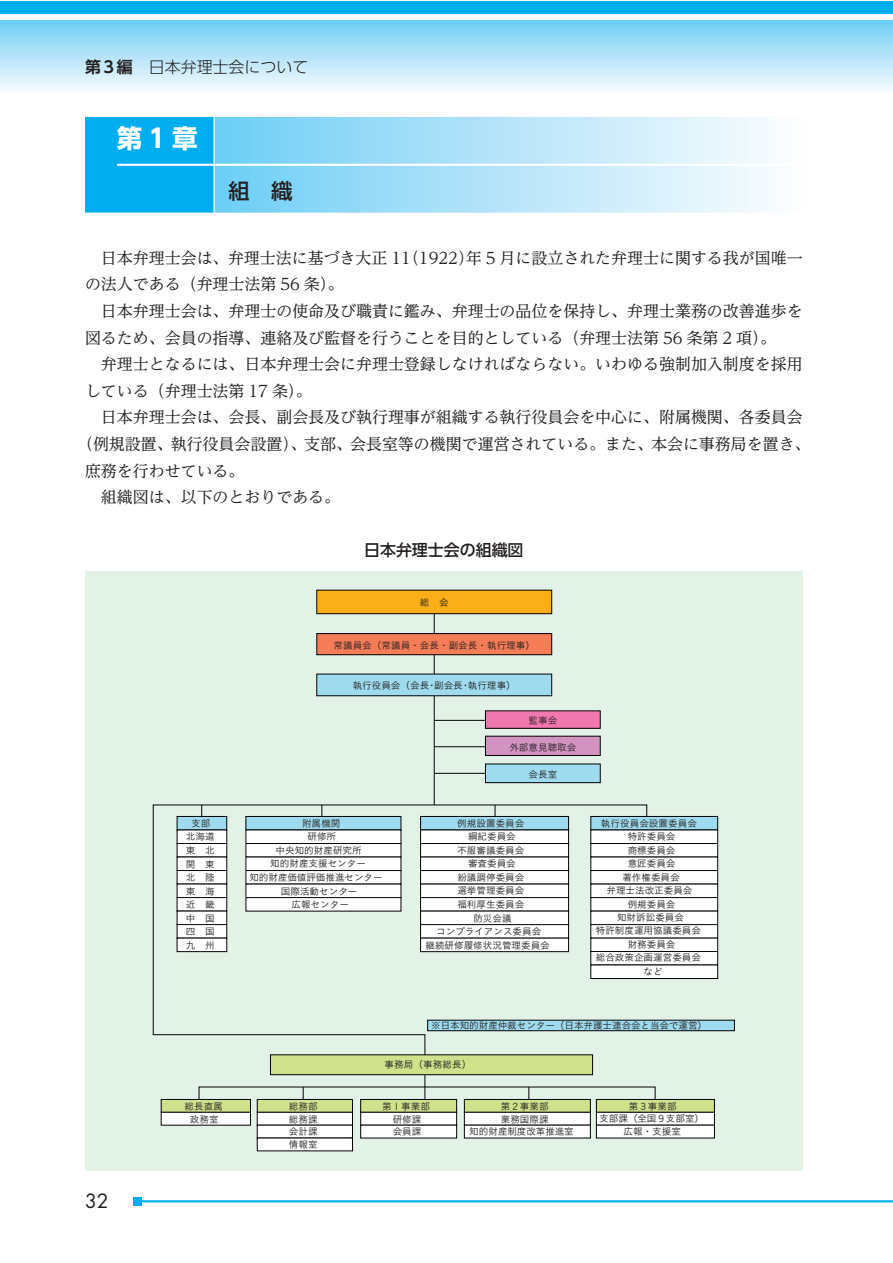
<style>
.page{position:relative;width:893px;height:1263px;background:#fff}
.page>*{position:absolute;margin:0;border:0;box-sizing:border-box;transform-origin:0 0}
.t1{font:700 25.5px "UD Shin Go Pro";color:#fff}
.t2{font:500 21.3px "UD Shin Go Pro";color:#231f20}
.t3{font:19.2px "Futura Std";color:#231f20}
.t4{font:15.9px "UD Reimin Pro";color:#231f20}
.t5{font:300 15.9px "UD Shin Go Pro";color:#231f20}
.t6{font:500 15.9px "UD Shin Go Pro";color:#231f20}
.t7{font:9.6px/13.5px "Koburina Go Std W3";color:#231f20;text-align:center}
.s1{font-family:"UD Shin Go Pro De";font-weight:700}
</style>
<div class="page">
<div style="left:0;top:20px;width:892px;height:75px;background:linear-gradient(to bottom,#6fcdf5,#fdfdfe)"></div>
<div style="left:0;top:1px;width:892px;height:13px;background:#00aeef"></div>
<hr style="left:137px;top:1200px;width:755px;height:2px;background:#00aeef">
<div style="left:133px;top:1197px;width:8px;height:8px;background:#00aeef"></div>
<div style="left:85px;top:117px;width:128px;height:96px;background:#00aeef"></div>
<div style="left:215px;top:117px;width:588px;height:96px;background:linear-gradient(to right,#70cef5,#fefdfe)"></div>
<hr style="left:117px;top:164px;width:686px;height:2px;background:#fff">
<div style="left:85px;top:571px;width:718px;height:599px;background:#e3f2e7"></div>
<hr style="left:434px;top:614px;width:1px;height:191px;background:#030303">
<div style="left:317px;top:590px;width:235px;height:24px;background:#faaf18"></div>
<div style="left:316px;top:590px;width:236px;height:24px;border:1px solid #030303"></div>
<div style="left:317px;top:634px;width:235px;height:21px;background:#f47d58"></div>
<div style="left:316px;top:633px;width:236px;height:22px;border:1px solid #030303"></div>
<div style="left:317px;top:674px;width:235px;height:22px;background:#9edbee"></div>
<div style="left:485px;top:711px;width:115px;height:17px;background:#f178ae"></div>
<div style="left:485px;top:736px;width:115px;height:19px;background:#d293c1"></div>
<div style="left:485px;top:736px;width:115px;height:20px;border:1px solid #030303"></div>
<div style="left:485px;top:764px;width:115px;height:19px;background:#9edbee"></div>
<div style="left:485px;top:764px;width:115px;height:19px;border:1px solid #030303"></div>
<div style="left:428px;top:1020px;width:306px;height:11px;background:#9edbee"></div>
<div style="left:427px;top:1020px;width:308px;height:11px;border:1px solid #030303"></div>
<div style="left:591px;top:816px;width:127px;height:14px;background:#9edbee"></div>
<div style="left:591px;top:816px;width:127px;height:14px;border:1px solid #030303"></div>
<div style="left:591px;top:830px;width:127px;height:13px;background:#fff"></div>
<div style="left:591px;top:843px;width:127px;height:14px;background:#fff"></div>
<div style="left:591px;top:843px;width:127px;height:14px;border:1px solid #030303"></div>
<div style="left:591px;top:857px;width:127px;height:13px;background:#fff"></div>
<div style="left:591px;top:870px;width:127px;height:14px;background:#fff"></div>
<div style="left:591px;top:870px;width:127px;height:14px;border:1px solid #030303"></div>
<div style="left:591px;top:884px;width:127px;height:13px;background:#fff"></div>
<div style="left:591px;top:897px;width:127px;height:14px;background:#fff"></div>
<div style="left:591px;top:897px;width:127px;height:14px;border:1px solid #030303"></div>
<div style="left:591px;top:911px;width:127px;height:14px;background:#fff"></div>
<div style="left:591px;top:925px;width:127px;height:13px;background:#fff"></div>
<div style="left:591px;top:924px;width:127px;height:14px;border:1px solid #030303"></div>
<div style="left:591px;top:938px;width:127px;height:14px;background:#fff"></div>
<div style="left:591px;top:951px;width:127px;height:14px;background:#fff"></div>
<div style="left:591px;top:951px;width:127px;height:14px;border:1px solid #030303"></div>
<div style="left:591px;top:965px;width:127px;height:13px;background:#fff"></div>
<div style="left:591px;top:965px;width:127px;height:14px;border:1px solid #030303"></div>
<hr style="left:435px;top:720px;width:50px;height:1px;background:#030303">
<hr style="left:435px;top:746px;width:50px;height:1px;background:#030303">
<hr style="left:435px;top:773px;width:50px;height:1px;background:#030303">
<svg style="left:153px;top:804px;width:494px;height:295px"></svg>
<div style="left:270px;top:1055px;width:323px;height:20px;background:#cfe18a"></div>
<div style="left:270px;top:1054px;width:323px;height:21px;border:1px solid #030303"></div>
<div style="left:161px;top:1099px;width:89px;height:13px;background:#cfe18a"></div>
<div style="left:257px;top:1099px;width:95px;height:13px;background:#cfe18a"></div>
<svg style="left:360px;top:1100px;width:97px;height:12px"></svg>
<div style="left:464px;top:1099px;width:126px;height:13px;background:#cfe18a"></div>
<div style="left:596px;top:1099px;width:118px;height:13px;background:#cfe18a"></div>
<div style="left:596px;top:1099px;width:119px;height:13px;border:1px solid #030303"></div>
<div style="left:161px;top:1112px;width:89px;height:13px;background:#fff"></div>
<div style="left:161px;top:1112px;width:90px;height:13px;border:1px solid #030303"></div>
<div style="left:257px;top:1112px;width:95px;height:13px;background:#fff"></div>
<div style="left:257px;top:1112px;width:96px;height:13px;border:1px solid #030303"></div>
<div style="left:361px;top:1112px;width:96px;height:13px;background:#fff"></div>
<div style="left:360px;top:1112px;width:97px;height:13px;border:1px solid #030303"></div>
<div style="left:464px;top:1112px;width:126px;height:13px;background:#fff"></div>
<div style="left:464px;top:1112px;width:127px;height:13px;border:1px solid #030303"></div>
<div style="left:596px;top:1112px;width:118px;height:13px;background:#fff"></div>
<div style="left:596px;top:1112px;width:119px;height:13px;border:1px solid #030303"></div>
<div style="left:257px;top:1125px;width:95px;height:13px;background:#fff"></div>
<div style="left:361px;top:1125px;width:96px;height:13px;background:#fff"></div>
<div style="left:464px;top:1125px;width:126px;height:13px;background:#fff"></div>
<div style="left:596px;top:1125px;width:118px;height:13px;background:#fff"></div>
<div style="left:257px;top:1138px;width:96px;height:13px;background:#fff"></div>
<div style="left:199px;top:1087px;width:456px;height:13px;border:1px solid #030303"></div>
<svg style="left:529px;top:1087px;width:1px;height:12px"></svg>
<svg style="left:303px;top:1087px;width:1px;height:12px"></svg>
<h3 class="t5" style="left:85px;top:54px;width:225px"><span class="s1">第３編　</span>日本弁理士会について</h3>
<h1 class="t1" style="left:117px;top:117px;width:82px">第1章</h1>
<h2 class="t2" style="left:229px;top:174px;width:65px">組　織</h2>
<h3 class="t4" style="left:85px;top:245px;width:719px">　日本弁理士会は、弁理士法に基づき大正 11（1922）年 5 月に設立された弁理士に関する我が国唯一</h3>
<h3 class="t4" style="left:85px;top:271px;width:260px">の法人である（弁理士法第 56 条）。</h3>
<h3 class="t4" style="left:85px;top:298px;width:719px">　日本弁理士会は、弁理士の使命及び職責に鑑み、弁理士の品位を保持し、弁理士業務の改善進歩を</h3>
<h3 class="t4" style="left:85px;top:325px;width:692px">図るため、会員の指導、連絡及び監督を行うことを目的としている（弁理士法第 56 条第 2 項）。</h3>
<h3 class="t4" style="left:85px;top:351px;width:719px">　弁理士となるには、日本弁理士会に弁理士登録しなければならない。いわゆる強制加入制度を採用</h3>
<h3 class="t4" style="left:85px;top:378px;width:228px">している（弁理士法第 17 条）。</h3>
<h3 class="t4" style="left:85px;top:404px;width:719px">　日本弁理士会は、会長、副会長及び執行理事が組織する執行役員会を中心に、附属機関、各委員会</h3>
<h3 class="t4" style="left:77px;top:431px;width:735px">（例規設置、執行役員会設置）、支部、会長室等の機関で運営されている。また、本会に事務局を置き、</h3>
<h3 class="t4" style="left:85px;top:458px;width:161px">庶務を行わせている。</h3>
<h3 class="t4" style="left:85px;top:484px;width:257px">　組織図は、以下のとおりである。</h3>
<h3 class="t6" style="left:364px;top:537px;width:161px">日本弁理士会の組織図</h3>
<p class="t7" style="left:420px;top:596px;width:30px">総　会</p>
<p class="t7" style="left:334px;top:638px;width:203px">常議員会（常議員・会長・副会長・執行理事）</p>
<p class="t7" style="left:353px;top:678px;width:165px">執行役員会（会長･副会長･執行理事）</p>
<p class="t7" style="left:529px;top:713px;width:30px">監事会</p>
<h3 class="t3" style="left:85px;top:1189px;width:25px">32</h3>
<p class="t7" style="left:509px;top:740px;width:68px">外部意見聴取会</p>
<p class="t7" style="left:528px;top:767px;width:30px">会長室</p>
<p class="t7" style="left:186px;top:816px;width:30px">支部北海道東　北関　東</p>
<p class="t7" style="left:186px;top:870px;width:30px;text-align:justify">北　陸東　海近　畿中　国</p>
<p class="t7" style="left:186px;top:925px;width:30px;text-align:left">四　国九　州</p>
<p class="t7" style="left:302px;top:816px;width:40px">附属機関</p>
<p class="t7" style="left:307px;top:830px;width:30px">研修所</p>
<p class="t7" style="left:276px;top:843px;width:88px">中央知的財産研究所</p>
<p class="t7" style="left:270px;top:857px;width:97px">知的財産支援センター</p>
<p class="t7" style="left:249px;top:870px;width:135px">知的財産価値評価推進センター</p>
<p class="t7" style="left:281px;top:884px;width:78px">国際活動センター</p>
<p class="t7" style="left:292px;top:897px;width:59px">広報センター</p>
<p class="t7" style="left:457px;top:816px;width:69px">例規設置委員会</p>
<p class="t7" style="left:457px;top:830px;width:68px">綱紀委員会<br>不服審議委員会審査委員会</p>
<p class="t7" style="left:457px;top:870px;width:68px;text-align:left">紛議調停委員会選挙管理委員会</p>
<p class="t7" style="left:457px;top:897px;width:68px">福利厚生委員会</p>
<p class="t7" style="left:473px;top:911px;width:40px">防災会議</p>
<p class="t7" style="left:425px;top:924px;width:126px">コンプライアンス委員会<br>継続研修履修状況管理委員会</p>
<p class="t7" style="left:601px;top:816px;width:98px">執行役員会設置委員会特許委員会<br>商標委員会</p>
<p class="t7" style="left:628px;top:857px;width:49px">意匠委員会</p>
<p class="t7" style="left:606px;top:870px;width:88px">著作権委員会<br>弁理士法改正委員会</p>
<p class="t7" style="left:628px;top:897px;width:49px">例規委員会</p>
<p class="t7" style="left:617px;top:910px;width:68px">知財訴訟委員会</p>
<p class="t7" style="left:596px;top:924px;width:107px">特許制度運用協議委員会</p>
<p class="t7" style="left:628px;top:937px;width:49px">財務委員会</p>
<p class="t7" style="left:644px;top:951px;width:59px;text-align:left;text-indent:-48px">総合政策企画運営委員会など</p>
<p class="t7" style="left:431px;top:1019px;width:277px">※日本知的財産仲裁センター（日本弁護士連合会と当会で運営）</p>
<p class="t7" style="left:384px;top:1058px;width:88px">事務局（事務総長）</p>
<p class="t7" style="left:185px;top:1099px;width:40px">総長直属</p>
<p class="t7" style="left:190px;top:1112px;width:30px">政務室</p>
<p class="t7" style="left:289px;top:1099px;width:30px">総務部</p>
<p class="t7" style="left:382px;top:1099px;width:49px">第１事業部</p>
<p class="t7" style="left:289px;top:1112px;width:30px">総務課</p>
<p class="t7" style="left:393px;top:1112px;width:30px">研修課</p>
<p class="t7" style="left:289px;top:1125px;width:30px">会計課</p>
<p class="t7" style="left:393px;top:1125px;width:30px">会員課</p>
<p class="t7" style="left:501px;top:1099px;width:49px">第２事業部</p>
<p class="t7" style="left:501px;top:1112px;width:49px">業務国際課</p>
<p class="t7" style="left:469px;top:1124px;width:106px">知的財産制度改革推進室</p>
<p class="t7" style="left:599px;top:1100px;width:106px;line-height:12.3px">第３事業部<br>支部課（全国９支部室）</p>
<p class="t7" style="left:624px;top:1125px;width:59px">広報・支援室</p>
<p class="t7" style="left:289px;top:1137px;width:30px">情報室</p>
</div>
